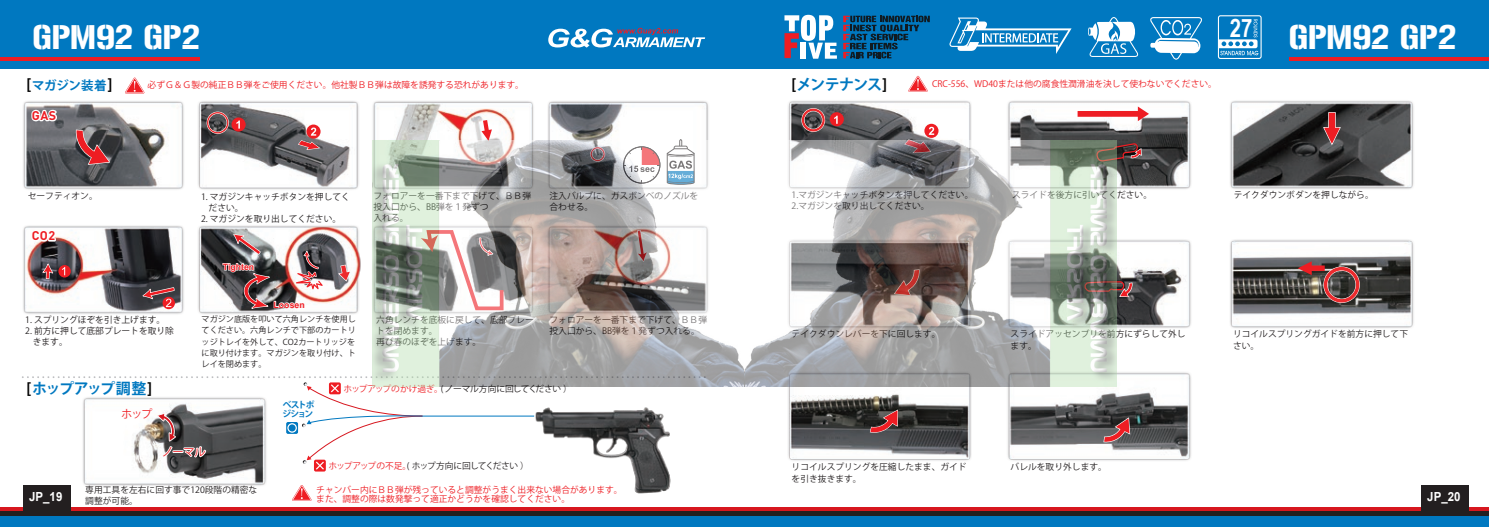
<style>
.page{position:relative;width:1489px;height:527px;background:#fff}
.page>*{position:absolute;margin:0;border:0;box-sizing:border-box;transform-origin:0 0}
.t1{font:33.75px "Gunplay";color:#fff}
.t2{font:700 25.38px "Arial Narrow";color:#fff}
.t3{font:700 15px "Koz Go Pro";letter-spacing:-.07em;color:#0078c0}
.t4{font:700 12.5px "Arial";color:#fff;scale:.92 1}
.t5{font:700 12.5px "Koz Go Pro";letter-spacing:-.02em;color:#0078c0}
.t6{font:700 12.5px "DIN Pro";letter-spacing:.045em;color:#ee1d23}
.t7{font:11.25px "Koz Go Pr 6 N";letter-spacing:-.07em;color:#ee1d23}
.t8{font:8.75px/11.2px "Koz Go Pro";color:#231f20}
.t9{font:8.75px/9.4px "Koz Go Pro";color:#ee1d23}
.t10{font:8.75px "Koz Go Pro";letter-spacing:-.03em;color:#231f20}
.t11{font:8.75px "Koz Go Pro";letter-spacing:-.065em;color:#231f20}
.t12{font:700 8.75px "Arial";color:#ee1d23}
.t13{font:700 8.75px/8.8px "Koz Go Pro";letter-spacing:-.15em;color:#0078c0}
.t14{font:8.12px/11.2px "Koz Go Pro";color:#231f20;text-align:justify}
.s1{font-size:15px;color:#000}
.s2{color:#000}
.s3{color:#ee1d23}
</style>
<div class="page">
<img style="left:22px;top:89px;width:1447px;height:417px">
<div style="left:0;top:508px;width:1488px;height:18px;background:#0078c0"></div>
<div style="left:0;top:510px;width:1488px;height:5px;background:#231f20"></div>
<svg style="left:0;top:506px;width:1488px;height:4px;fill:#d7171f"></svg>
<div style="left:23px;top:485px;width:47px;height:26px;background:#231f20"></div>
<div style="left:1420px;top:485px;width:48px;height:26px;background:#231f20"></div>
<div style="left:0;top:0;width:1488px;height:69px;background:#0078c0"></div>
<svg style="left:548px;top:28px;width:157px;height:20px"></svg>
<svg style="left:843px;top:16px;width:86px;height:42px"></svg>
<svg style="left:784px;top:15px;width:52px;height:44px"></svg>
<hr style="left:1288px;top:57px;width:200px;height:3px;background:#ee1d23">
<svg style="left:949px;top:18px;width:122px;height:36px"></svg>
<hr style="left:0;top:57px;width:200px;height:3px;background:#ee1d23">
<svg style="left:1217px;top:15px;width:44px;height:44px"></svg>
<svg style="left:1150px;top:17px;width:52px;height:43px"></svg>
<svg style="left:1088px;top:17px;width:50px;height:40px"></svg>
<svg style="left:58px;top:265px;width:13px;height:12px"></svg>
<svg style="left:39px;top:262px;width:26px;height:17px"></svg>
<svg style="left:162px;top:296px;width:13px;height:13px"></svg>
<svg style="left:140px;top:284px;width:35px;height:23px"></svg>
<svg style="left:30px;top:228px;width:28px;height:15px"></svg>
<svg style="left:337px;top:263px;width:15px;height:19px"></svg>
<img style="left:222px;top:232px;width:102px;height:78px">
<svg style="left:75px;top:129px;width:36px;height:36px"></svg>
<svg style="left:306px;top:124px;width:14px;height:14px"></svg>
<svg style="left:298px;top:127px;width:22px;height:23px"></svg>
<svg style="left:206px;top:111px;width:23px;height:23px"></svg>
<div style="left:231px;top:117px;width:14px;height:14px;background:#ee1d23;border-radius:50%"></div>
<svg style="left:236px;top:120px;width:4px;height:8px"></svg>
<svg style="left:481px;top:120px;width:11px;height:20px"></svg>
<svg style="left:666px;top:139px;width:28px;height:1px"></svg>
<svg style="left:30px;top:106px;width:29px;height:17px"></svg>
<svg style="left:23px;top:376px;width:682px;height:95px"></svg>
<svg style="left:924px;top:124px;width:14px;height:14px"></svg>
<svg style="left:903px;top:127px;width:31px;height:13px"></svg>
<svg style="left:829px;top:112px;width:14px;height:14px"></svg>
<svg style="left:834px;top:116px;width:3px;height:8px"></svg>
<svg style="left:801px;top:108px;width:24px;height:24px"></svg>
<svg style="left:1321px;top:111px;width:20px;height:35px"></svg>
<svg style="left:1297px;top:261px;width:62px;height:42px;background:#764e4b"></svg>
<svg style="left:869px;top:408px;width:29px;height:25px"></svg>
<svg style="left:1102px;top:416px;width:28px;height:26px"></svg>
<svg style="left:1077px;top:106px;width:71px;height:56px"></svg>
<svg style="left:1116px;top:280px;width:17px;height:17px"></svg>
<svg style="left:125px;top:77px;width:19px;height:16px"></svg>
<svg style="left:908px;top:76px;width:19px;height:16px"></svg>
<svg style="left:292px;top:484px;width:19px;height:16px"></svg>
<img style="left:372px;top:140px;width:744px;height:246px">
<h2 class="t2" style="left:1229px;top:9px;width:24px">27</h2>
<h1 class="t1" style="left:32px;top:13px;width:169px">GPM92 GP2</h1>
<h1 class="t1" style="left:1288px;top:13px;width:169px">GPM92 GP2</h1>
<h3 class="t5" style="left:27px;top:77px;width:87px"><span class="s1">[</span>マガジン装着<span class="s1">]</span></h3>
<h3 class="t6" style="left:32px;top:107px;width:26px">GAS</h3>
<h3 class="t3" style="left:791px;top:74px;width:97px"><span class="s2">[</span>メンテナンス<span class="s2">]</span></h3>
<p class="t9" style="left:148px;top:81px;width:378px">必ずＧ＆Ｇ製の純正ＢＢ弾をご使用ください。他社製ＢＢ弾は故障を誘発する恐れがあります。</p>
<p class="t9" style="left:932px;top:79px;width:286px">CRC-556、WD40または他の腐食性潤滑油を決して使わないでください。</p>
<p class="t8" style="left:28px;top:190px;width:71px">セーフティオン。</p>
<p class="t8" style="left:373px;top:190px;width:159px">フォロアーを一番下まで下げて、ＢＢ弾投入口から、BB弾を１発ずつ<br>入れる。</p>
<p class="t8" style="left:549px;top:190px;width:150px">注入バルブに、ガスボンベのノズルを合わせる。</p>
<p class="t8" style="left:209px;top:191px;width:143px;text-indent:-7px">1. マガジンキャッチボタンを押してください。</p>
<p class="t8" style="left:201px;top:213px;width:142px">2. マガジンを取り出してください。</p>
<h3 class="t6" style="left:32px;top:227px;width:25px">CO2</h3>
<p class="t12" style="left:223px;top:260px;width:33px">Tighten</p>
<p class="t12" style="left:273px;top:298px;width:33px">Loosen</p>
<p class="t8" style="left:25px;top:313px;width:142px">1. スプリングほぞを引き上げます。</p>
<p class="t8" style="left:33px;top:325px;width:143px;text-indent:-7px">2. 前方に押して底部プレートを取り除きます。</p>
<p class="t14" style="left:201px;top:313px;width:156px">マガジン底版を叩いて六角レンチを使用してください。六角レンチで下部のカートリッジトレイを外して、CO2カートリッジをに取り付けます。マガジンを取り付け、トレイを閉めます。</p>
<p class="t8" style="left:376px;top:313px;width:159px">六角レンチを底板に戻して、底部プレートを閉めます。<br>再び春のほぞを上げます。</p>
<p class="t8" style="left:549px;top:313px;width:159px">フォロアーを一番下まで下げて、ＢＢ弾投入口から、BB弾を１発ずつ入れる。</p>
<h3 class="t3" style="left:27px;top:378px;width:127px"><span class="s2">[</span>ホップアップ調整<span class="s2">]</span></h3>
<p class="t7" style="left:121px;top:407px;width:33px">ホップ</p>
<p class="t7" style="left:162px;top:445px;width:45px">ノーマル</p>
<p class="t13" style="left:282px;top:400px;width:33px">ベストポジション</p>
<p class="t10" style="left:343px;top:383px;width:230px"><span class="s3">ホップアップのかけ過ぎ。</span>( ノーマル方向に回してください ）</p>
<p class="t11" style="left:328px;top:460px;width:202px"><span class="s3">ホップアップの不足。</span>( ホップ方向に回してください ）</p>
<p class="t8" style="left:791px;top:189px;width:183px">1.マガジンキャッチボタンを押してください。<br>2.マガジンを取り出してください。</p>
<p class="t8" style="left:1012px;top:189px;width:141px">スライドを後方に引いてください。</p>
<p class="t8" style="left:1233px;top:189px;width:142px">テイクダウンボダンを押しながら。</p>
<p class="t8" style="left:791px;top:328px;width:150px">テイクダウンレバーを下に回します。</p>
<p class="t8" style="left:1010px;top:328px;width:176px">スライドアッセンブリを前方にずらして外します。</p>
<p class="t8" style="left:1232px;top:328px;width:176px">リコイルスプリングガイドを前方に押して下さい。</p>
<p class="t8" style="left:791px;top:461px;width:176px">リコイルスプリングを圧縮したまま、ガイドを引き抜きます。</p>
<p class="t8" style="left:1010px;top:461px;width:98px">バレルを取り外します。</p>
<p class="t9" style="left:316px;top:484px;width:308px">チャンバー内にＢＢ弾が残っていると調整がうまく出来ない場合があります。また、調整の際は数発撃って適正かどうかを確認してください。</p>
<p class="t8" style="left:85px;top:484px;width:173px">専用工具を左右に回す事で120段階の精密な調整が可能。</p>
<h3 class="t4" style="left:29px;top:488px;width:38px">JP_19</h3>
<h3 class="t4" style="left:1427px;top:488px;width:38px">JP_20</h3>
</div>
